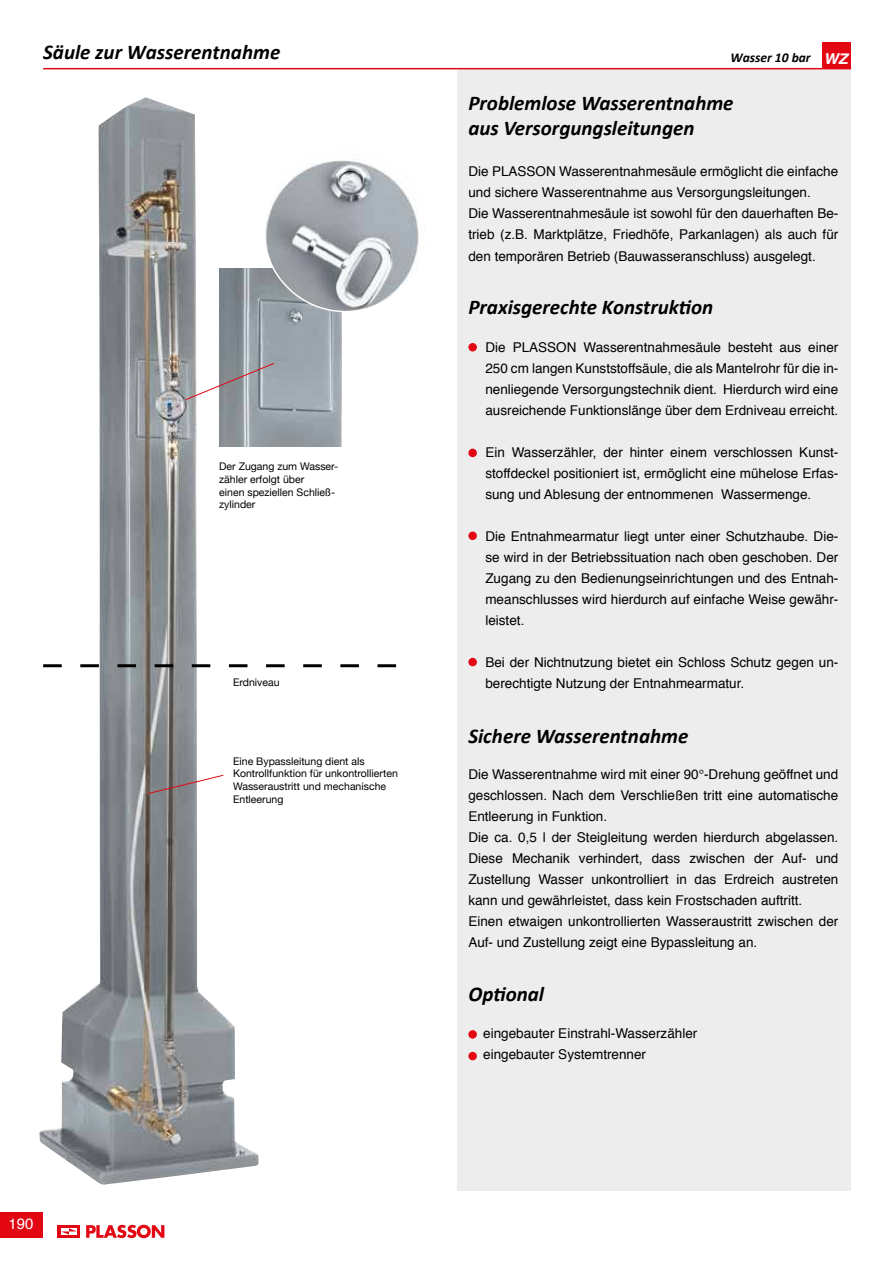
<style>
.page{position:relative;width:893px;height:1263px;background:#fff}
.page>*{position:absolute;margin:0;border:0;box-sizing:border-box;transform-origin:0 0}
.t1{font:italic 700 21px/25.2px "Calibri";color:#000}
.t2{font:15px "Helvetica";color:#fff}
.t3{font:13.5px/21px "Helvetica";color:#000}
.t4{font:italic 700 13.5px "Calibri";color:#000}
.t5{font:10.5px/12.6px "Helvetica Neue";color:#000}
.s1{font-family:"Helvetica Neue";font-size:15px;color:#fff}
</style>
<div class="page">
<div style="left:0;top:1212px;width:43px;height:25px;background:#e30613"></div>
<div style="left:58px;top:1225px;width:22px;height:13px;background:#e30613"></div>
<svg style="left:61px;top:1228px;width:16px;height:6px"></svg>
<svg style="left:86px;top:1225px;width:78px;height:13px"></svg>
<img style="left:39px;top:97px;width:220px;height:1088px">
<div style="left:458px;top:68px;width:393px;height:1123px;background:#ededed"></div>
<hr style="left:43px;top:68px;width:808px;height:1px;background:#e30613">
<svg style="left:43px;top:664px;width:353px;height:3px"></svg>
<svg style="left:147px;top:774px;width:77px;height:20px"></svg>
<img style="left:220px;top:268px;width:121px;height:178px">
<img style="left:264px;top:160px;width:155px;height:152px">
<svg style="left:185px;top:362px;width:90px;height:39px"></svg>
<div style="left:468px;top:449px;width:9px;height:8px;background:#e30613;border-radius:50%"></div>
<div style="left:468px;top:343px;width:9px;height:8px;background:#e30613;border-radius:50%"></div>
<div style="left:468px;top:531px;width:9px;height:9px;background:#e30613;border-radius:50%"></div>
<div style="left:468px;top:658px;width:9px;height:8px;background:#e30613;border-radius:50%"></div>
<div style="left:468px;top:1030px;width:9px;height:9px;background:#e30613;border-radius:50%"></div>
<div style="left:468px;top:1052px;width:9px;height:8px;background:#e30613;border-radius:50%"></div>
<div style="left:823px;top:43px;width:28px;height:25px;background:#e30613"></div>
<h1 class="t1" style="left:43px;top:39px;width:239px">Säule zur Wasserentnahme</h1>
<p class="t5" style="left:219px;top:461px;width:121px">Der Zugang zum Wasser&shy;zähler erfolgt über<br>einen speziellen Schließ&shy;zylinder</p>
<p class="t5" style="left:233px;top:677px;width:48px">Erdniveau</p>
<p class="t5" style="left:233px;top:755px;width:166px">Eine Bypassleitung dient als<br>Kontrollfunktion für unkontrollierten<br>Wasseraustritt und mechanische<br>Entleerung</p>
<p class="t2" style="left:8px;top:1212px;width:27px">190</p>
<p class="t4" style="left:730px;top:49px;width:120px">Wasser 10 bar <span class="s1">WZ</span></p>
<h1 class="t1" style="left:468px;top:90px;width:267px">Problemlose Wasserentnahme aus Versorgungsleitungen</h1>
<p class="t3" style="left:468px;top:162px;width:371px">Die PLASSON Wasserentnahmesäule ermöglicht die einfache und sichere Wasserentnahme aus Versorgungsleitungen.<br>Die Wasserentnahmesäule ist sowohl für den dauerhaften Be&shy;trieb (z.B. Marktplätze, Friedhöfe, Parkanlagen) als auch für den temporären Betrieb (Bauwasseranschluss) ausgelegt.</p>
<h1 class="t1" style="left:468px;top:294px;width:246px">Praxisgerechte Konstruktion</h1>
<p class="t3" style="left:485px;top:337px;width:354px;text-align:justify">Die PLASSON Wasserentnahmesäule besteht aus einer 250 cm langen Kunststoffsäule, die als Mantelrohr für die in&shy;nenliegende Versorgungstechnik dient. Hierdurch wird eine ausreichende Funktionslänge über dem Erdniveau erreicht.</p>
<p class="t3" style="left:485px;top:442px;width:354px;text-align:justify">Ein Wasserzähler, der hinter einem verschlossen Kunst&shy;stoffdeckel positioniert ist, ermöglicht eine mühelose Erfas&shy;sung und Ablesung der entnommenen Wassermenge.</p>
<p class="t3" style="left:485px;top:526px;width:354px;text-align:justify">Die Entnahmearmatur liegt unter einer Schutzhaube. Die&shy;se wird in der Betriebssituation nach oben geschoben. Der Zugang zu den Bedienungseinrichtungen und des Entnah&shy;meanschlusses wird hierdurch auf einfache Weise gewähr&shy;leistet.</p>
<p class="t3" style="left:485px;top:652px;width:354px">Bei der Nichtnutzung bietet ein Schloss Schutz gegen un&shy;berechtigte Nutzung der Entnahmearmatur.</p>
<h1 class="t1" style="left:468px;top:724px;width:221px">Sichere Wasserentnahme</h1>
<p class="t3" style="left:468px;top:764px;width:371px">Die Wasserentnahme wird mit einer 90°-Drehung geöffnet und geschlossen. Nach dem Verschließen tritt eine automatische Entleerung in Funktion.<br>Die ca. 0,5 l der Steigleitung werden hierdurch abgelassen.<br>Diese Mechanik verhindert, dass zwischen der Auf- und Zustellung Wasser unkontrolliert in das Erdreich austreten kann und gewährleistet, dass kein Frostschaden auftritt.<br>Einen etwaigen unkontrollierten Wasseraustritt zwischen der Auf- und Zustellung zeigt eine Bypassleitung an.</p>
<h1 class="t1" style="left:468px;top:982px;width:77px">Optional</h1>
<p class="t3" style="left:483px;top:1023px;width:216px">eingebauter Einstrahl-Wasserzähler eingebauter Systemtrenner</p>
</div>
